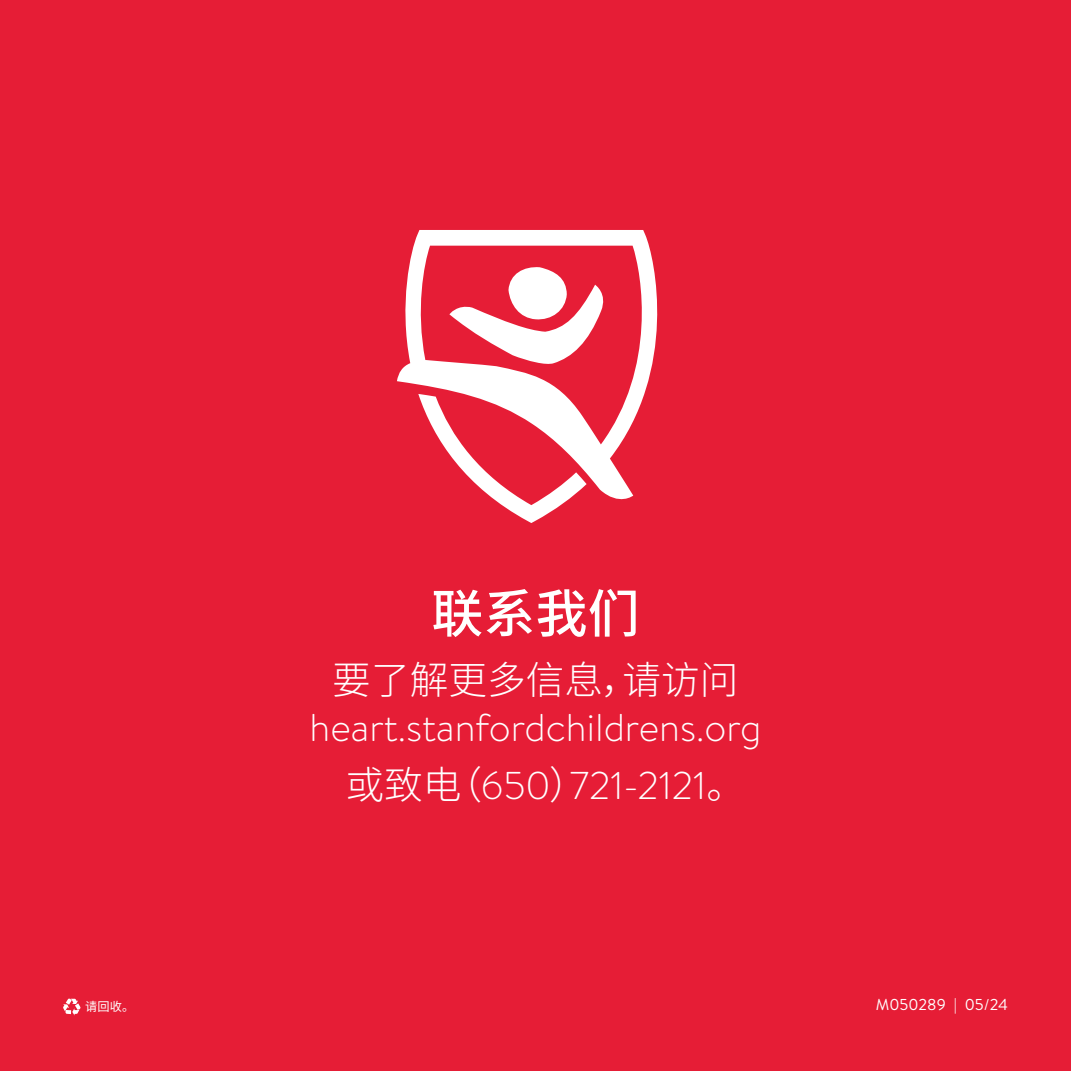
<style>
.page{position:relative;width:1071px;height:1071px;background:#e61d36}
.page>*{position:absolute;margin:0;border:0;box-sizing:border-box;transform-origin:0 0}
.t1{font:500 52.15px "Source Han Sans SC";color:#fff}
.t2{font:300 38.68px/58.1px "Brandon Text";color:#fff;text-align:center}
.t3{font:300 38.68px "Source Han Sans SC";color:#fff}
.t4{font:15.75px "Brandon Text";color:#fff}
.t5{font:12.25px "Source Han Sans SC";color:#fff}
.s1{font-family:"Source Han Sans SC"}
</style>
<div class="page">
<svg style="left:505px;top:507px;width:53px;height:16px"></svg>
<svg style="left:397px;top:230px;width:261px;height:277px"></svg>
<svg style="left:449px;top:266px;width:159px;height:100px"></svg>
<svg style="left:63px;top:999px;width:18px;height:17px"></svg>
<h1 class="t1" style="left:431px;top:584px;width:210px">联系我们</h1>
<p class="t3" style="left:332px;top:658px;width:408px">要了解更多信息，请访问</p>
<p class="t2" style="left:310px;top:697px;width:453px">heart.stanfordchildrens.org<span class="s1">或致电（</span>650<span class="s1">）</span>721-2121<span class="s1">。</span></p>
<p class="t5" style="left:85px;top:1000px;width:51px">请回收。</p>
<p class="t4" style="left:876px;top:993px;width:134px">M050289 | 05/24</p>
</div>
